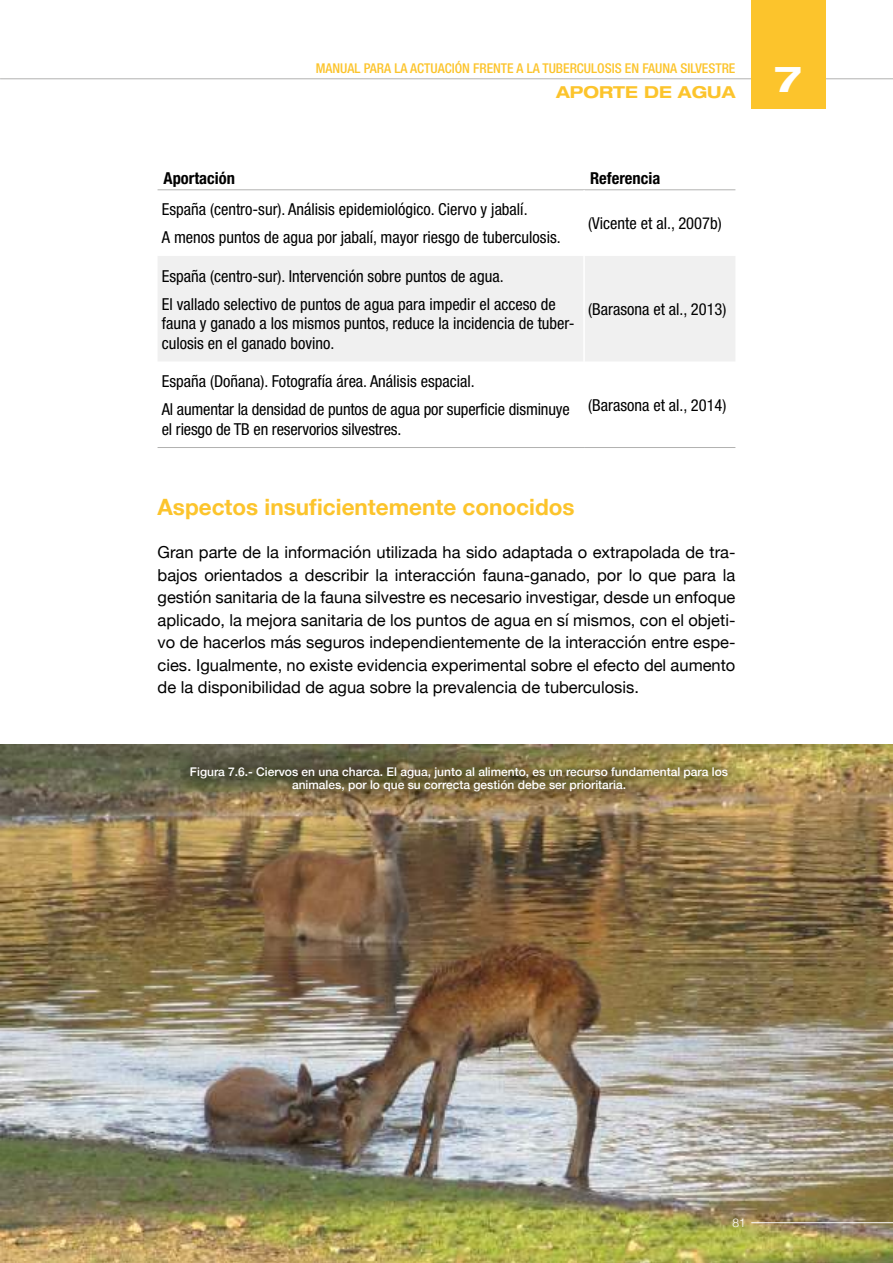
<style>
.page{position:relative;width:893px;height:1263px;background:#fff}
.page>*{position:absolute;margin:0;border:0;box-sizing:border-box;transform-origin:0 0}
.t1{font:700 expanded 36px "Helvetica Neue";color:#fff}
.t2{font:700 22.5px "Helvetica Neue";color:#fcc42c}
.t3{font:condensed 16.5px/28px "Helvetica Neue";color:#000}
.t4{font:16.5px/22.5px "Helvetica Neue";color:#000;text-align:justify}
.t5{font:700 condensed 16.5px "Helvetica Neue";color:#000}
.t6{font:700 expanded 16.5px "Helvetica Neue";color:#fcc42c}
.t7{font:500 condensed 13.5px "Helvetica Neue";color:#fcc42c}
.t8{font:500 12px/13.5px "Helvetica Neue";color:#fff;text-align:center}
.t9{font:300 12px "Helvetica Neue";color:#fff}
</style>
<div class="page">
<hr style="left:0;top:78px;width:893px;height:1px;background:#b2b2b1">
<div style="left:751px;top:0;width:74px;height:109px;background:#fcc42c"></div>
<img style="left:0;top:744px;width:893px;height:519px">
<div style="left:168px;top:745px;width:582px;height:69px;background:#000;opacity:.5"></div>
<div style="left:158px;top:256px;width:577px;height:105px;background:#f0f0f0"></div>
<hr style="left:158px;top:189px;width:426px;height:1px;background:#b2b2b1">
<hr style="left:584px;top:189px;width:151px;height:1px;background:#b2b2b1">
<hr style="left:583px;top:256px;width:2px;height:105px;background:#fff">
<hr style="left:158px;top:447px;width:426px;height:1px;background:#b2b2b1">
<hr style="left:584px;top:447px;width:151px;height:1px;background:#b2b2b1">
<hr style="left:752px;top:1222px;width:141px;height:1px;background:#fff">
<p class="t7" style="left:316px;top:60px;width:421px">MANUAL PARA LA ACTUACIÓN FRENTE A LA TUBERCULOSIS EN FAUNA SILVESTRE</p>
<p class="t6" style="left:556px;top:82px;width:181px">APORTE DE AGUA</p>
<p class="t5" style="left:164px;top:168px;width:73px">Aportación</p>
<p class="t5" style="left:590px;top:168px;width:72px">Referencia</p>
<p class="t3" style="left:162px;top:195px;width:400px">España (centro-sur). Análisis epidemiológico. Ciervo y jabalí.<br>A menos puntos de agua por jabalí, mayor riesgo de tuberculosis.</p>
<p class="t3" style="left:588px;top:209px;width:135px">(Vicente et al., 2007b)</p>
<p class="t3" style="left:162px;top:262px;width:396px">España (centro-sur). Intervención sobre puntos de agua.<br>El vallado selectivo de puntos de agua para impedir el acceso de</p>
<p class="t3" style="left:162px;top:313px;width:414px;line-height:19.5px">fauna y ganado a los mismos puntos, reduce la incidencia de tuber&shy;culosis en el ganado bovino.</p>
<p class="t3" style="left:162px;top:367px;width:409px">España (Doñana). Fotografía área. Análisis espacial.<br>Al aumentar la densidad de puntos de agua por superficie disminuye</p>
<p class="t3" style="left:162px;top:415px;width:241px">el riesgo de TB en reservorios silvestres.</p>
<p class="t3" style="left:588px;top:295px;width:140px">(Barasona et al., 2013)</p>
<p class="t3" style="left:588px;top:391px;width:140px">(Barasona et al., 2014)</p>
<h2 class="t2" style="left:158px;top:489px;width:418px">Aspectos insuficientemente conocidos</h2>
<p class="t4" style="left:158px;top:542px;width:579px">Gran parte de la información utilizada ha sido adaptada o extrapolada de tra&shy;bajos orientados a describir la interacción fauna-ganado, por lo que para la gestión sanitaria de la fauna silvestre es necesario investigar, desde un enfoque aplicado, la mejora sanitaria de los puntos de agua en sí mismos, con el objeti&shy;vo de hacerlos más seguros independientemente de la interacción entre espe&shy;cies. Igualmente, no existe evidencia experimental sobre el efecto del aumento de la disponibilidad de agua sobre la prevalencia de tuberculosis.</p>
<p class="t8" style="left:190px;top:764px;width:540px">Figura 7.6.- Ciervos en una charca. El agua, junto al alimento, es un recurso fundamental para los animales, por lo que su correcta gestión debe ser prioritaria.</p>
<h1 class="t1" style="left:775px;top:56px;width:29px">7</h1>
<p class="t9" style="left:732px;top:1213px;width:15px">81</p>
</div>
